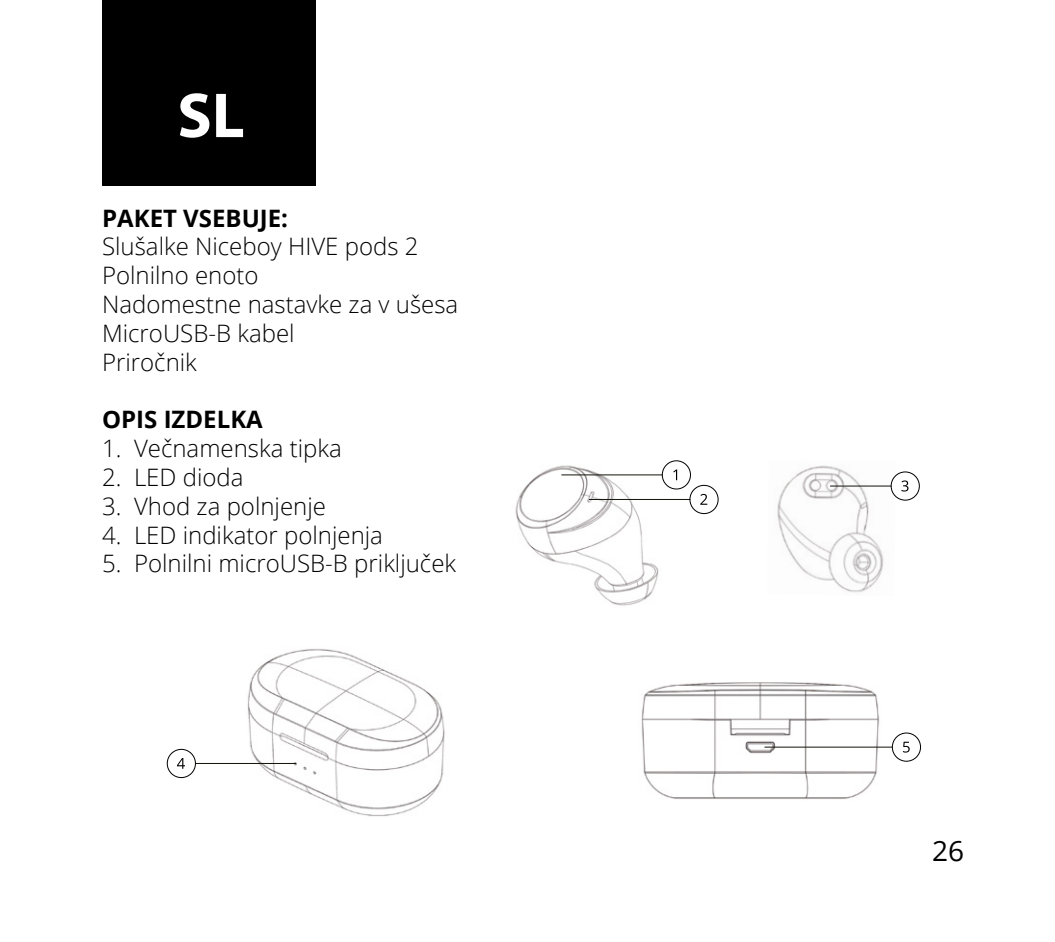
<style>
.page{position:relative;width:1055px;height:942px;background:#fff}
.page>*{position:absolute;margin:0;border:0;box-sizing:border-box;transform-origin:0 0}
.t1{font:700 64px "Myriad Pro";color:#fff}
.t2{font:28px "Open Sans";color:#000}
.t3{font:300 24px "Open Sans";color:#000}
.t4{font:700 24px "Open Sans";color:#000}
</style>
<div class="page">
<div style="left:102px;top:0;width:214px;height:185px;background:#000"></div>
<img style="left:777px;top:465px;width:107px;height:128px">
<svg style="left:830px;top:471px;width:89px;height:29px"></svg>
<img style="left:247px;top:648px;width:198px;height:169px">
<svg style="left:167px;top:748px;width:129px;height:29px"></svg>
<img style="left:641px;top:682px;width:239px;height:117px">
<svg style="left:764px;top:732px;width:157px;height:29px"></svg>
<img style="left:515px;top:489px;width:144px;height:117px">
<svg style="left:524px;top:460px;width:194px;height:57px"></svg>
<p class="t1" style="left:177px;top:80px;width:69px">SL</p>
<p class="t4" style="left:102px;top:201px;width:187px">PAKET VSEBUJE:</p>
<p class="t3" style="left:102px;top:230px;width:318px">Slušalke Niceboy HIVE pods 2</p>
<p class="t3" style="left:102px;top:259px;width:158px">Polnilno enoto</p>
<p class="t3" style="left:102px;top:288px;width:358px">Nadomestne nastavke za v ušesa</p>
<p class="t3" style="left:102px;top:316px;width:194px">MicroUSB-B kabel</p>
<p class="t3" style="left:102px;top:345px;width:96px">Priročnik</p>
<p class="t4" style="left:102px;top:402px;width:162px">OPIS IZDELKA</p>
<p class="t3" style="left:102px;top:432px;width:241px">1. Večnamenska tipka</p>
<p class="t3" style="left:102px;top:460px;width:143px">2. LED dioda</p>
<p class="t3" style="left:102px;top:489px;width:225px">3. Vhod za polnjenje</p>
<p class="t3" style="left:102px;top:518px;width:282px">4. LED indikator polnjenja</p>
<p class="t3" style="left:102px;top:547px;width:355px">5. Polnilni microUSB-B priključek</p>
<p class="t2" style="left:932px;top:831px;width:34px">26</p>
</div>
